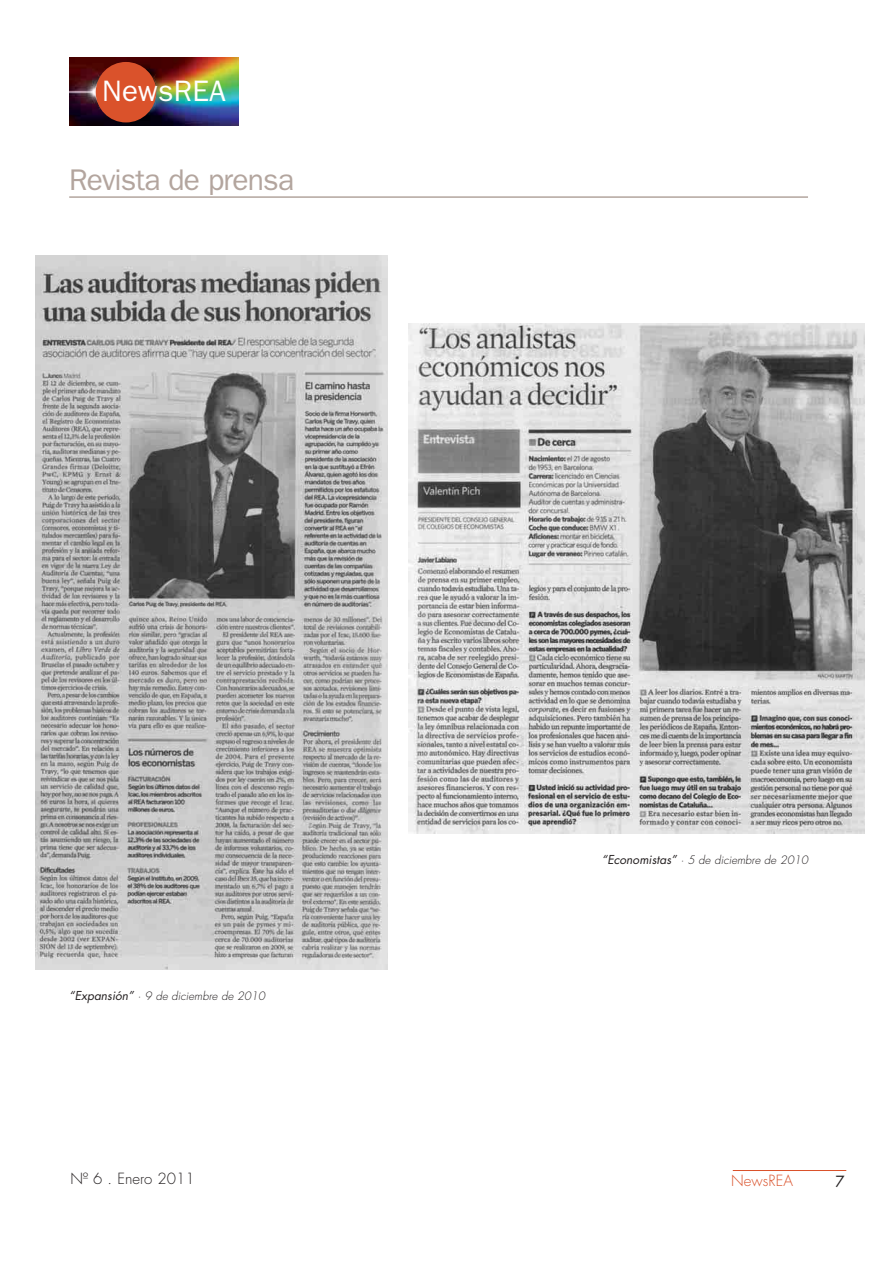
<style>
.page{position:relative;width:893px;height:1263px;background:#fff}
.page>*{position:absolute;margin:0;border:0;box-sizing:border-box;transform-origin:0 0}
.t1{font:30px "Franklin Gothic";letter-spacing:-.03em;color:#b3a59e}
.t2{font:29.7px "Franklin Gothic";letter-spacing:.01em;color:#fff}
.t3{font:300 15px "Futura";color:#231f20}
.t4{font:300 15px "Futura";color:#da522b}
.t5{font:15px "Futura";color:#231f20}
.t6{font:italic 300 11.25px "Futura";color:#231f20}
.s1{font-weight:400;font-size:12px}
</style>
<div class="page">
<hr style="left:733px;top:1170px;width:113px;height:1px;background:#da522b">
<img style="left:69px;top:58px;width:170px;height:68px">
<div style="left:96px;top:62px;width:60px;height:60px;background:#da522b;border-radius:50%"></div>
<img style="left:36px;top:255px;width:351px;height:714px">
<hr style="left:69px;top:196px;width:739px;height:2px;background:#b3a59e">
<img style="left:408px;top:323px;width:457px;height:511px">
<h2 class="t2" style="left:102px;top:81px;width:125px">NewsREA</h2>
<h1 class="t1" style="left:69px;top:169px;width:226px">Revista de prensa</h1>
<p class="t6" style="left:69px;top:990px;width:199px"><span class="s1">“Expansión”</span> · 9 de diciembre de 2010</p>
<p class="t6" style="left:602px;top:854px;width:209px"><span class="s1">“Economistas”</span> · 5 de diciembre de 2010</p>
<h3 class="t3" style="left:71px;top:1172px;width:126px">Nº 6 . Enero 2011</h3>
<h3 class="t4" style="left:731px;top:1174px;width:63px">NewsREA</h3>
<h3 class="t5" style="left:835px;top:1175px;width:11px">7</h3>
</div>
